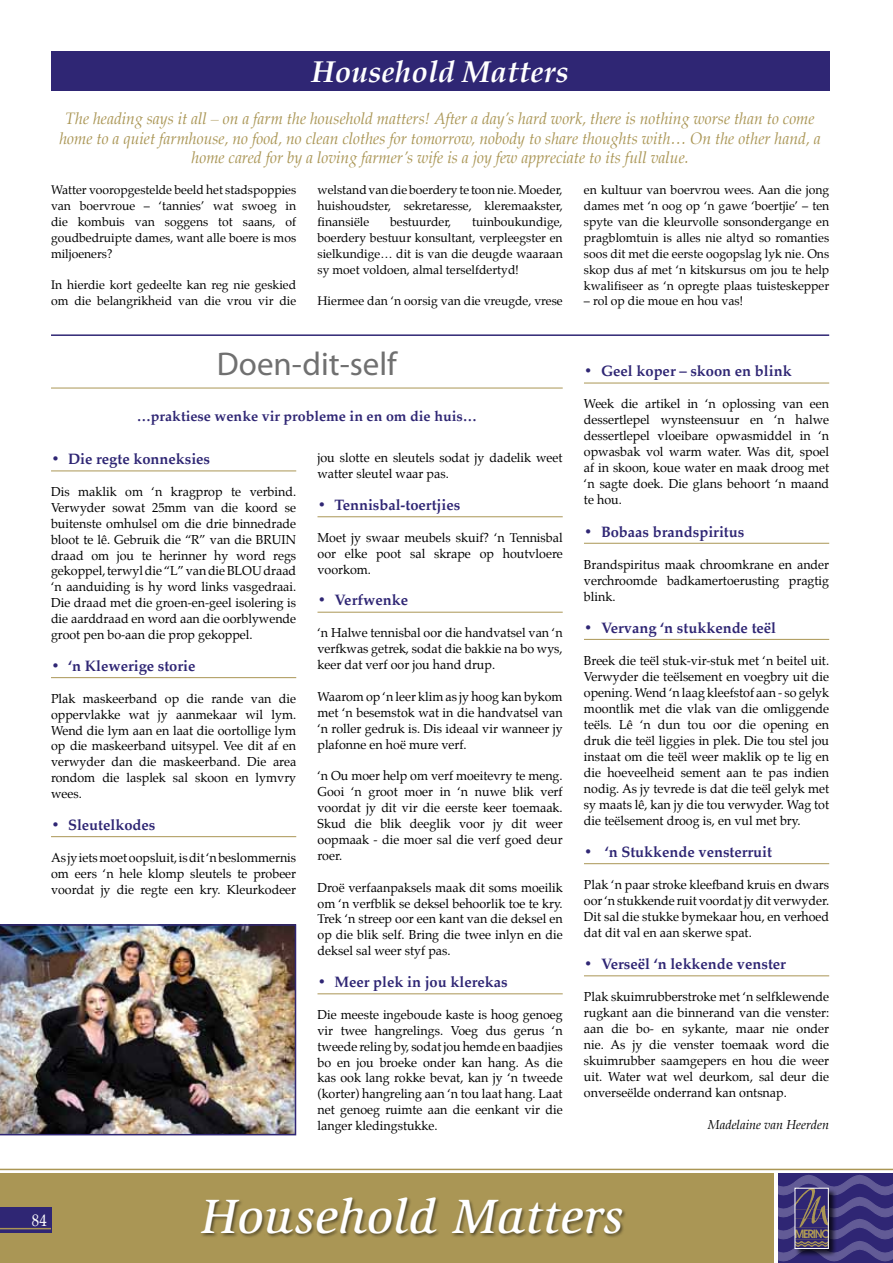
<style>
.page{position:relative;width:893px;height:1263px;background:#fff}
.page>*{position:absolute;margin:0;border:0;box-sizing:border-box;transform-origin:0 0}
.t1{font:italic 500 49.5px "Slimbach";letter-spacing:.02em;color:#fff}
.t2{font:33px "Myriad Pro";color:#707070}
.t3{font:italic 700 30px "Palatino";color:#fff}
.t4{font:16.5px "Palatino";color:#fff;scale:.9 1}
.t5{font:italic 16.2px/19.5px "Palatino";color:#aa9655;text-align:center}
.t6{font:700 15px "Palatino";color:#2f2674}
.t7{font:700 14.25px "Palatino";color:#2f2674}
.t8{font:12.75px/15.9px "Palatino";color:#000;text-align:justify}
.t9{font:italic 12.75px "Palatino";color:#000}
.t10{font:12.3px/15.9px "Palatino";color:#000;text-align:justify}
</style>
<div class="page">
<div style="left:778px;top:1174px;width:115px;height:89px;background:#2f2674"></div>
<div style="left:0;top:1174px;width:774px;height:89px;background:#aa9655"></div>
<div style="left:0;top:1208px;width:51px;height:25px;background:#2f2674"></div>
<hr style="left:0;top:1228px;width:51px;height:1px;background:#aa9655">
<hr style="left:0;top:1169px;width:893px;height:1px;background:#aa9655">
<svg style="left:778px;top:1175px;width:115px;height:86px"></svg>
<div style="left:795px;top:1188px;width:34px;height:61px;border:1px solid #fff"></div>
<div style="left:51px;top:51px;width:778px;height:39px;background:#2f2674"></div>
<hr style="left:51px;top:470px;width:245px;height:1px;background:#aa9655">
<hr style="left:51px;top:677px;width:245px;height:1px;background:#aa9655">
<hr style="left:51px;top:836px;width:245px;height:1px;background:#aa9655">
<hr style="left:317px;top:516px;width:246px;height:1px;background:#aa9655">
<hr style="left:317px;top:612px;width:246px;height:1px;background:#aa9655">
<hr style="left:317px;top:993px;width:246px;height:1px;background:#aa9655">
<hr style="left:584px;top:383px;width:245px;height:1px;background:#aa9655">
<hr style="left:584px;top:543px;width:245px;height:1px;background:#aa9655">
<hr style="left:584px;top:639px;width:245px;height:1px;background:#aa9655">
<hr style="left:584px;top:863px;width:245px;height:1px;background:#aa9655">
<hr style="left:584px;top:975px;width:245px;height:1px;background:#aa9655">
<hr style="left:51px;top:388px;width:512px;height:1px;background:#aa9655">
<hr style="left:51px;top:334px;width:778px;height:2px;background:#2f2674">
<img style="left:0;top:924px;width:296px;height:211px">
<div style="left:200px;top:1197px;width:427px;height:42px;background:#000;opacity:.5"></div>
<h3 class="t3" style="left:311px;top:48px;width:259px">Household Matters</h3>
<p class="t5" style="left:59px;top:109px;width:763px">The heading says it all – on a farm the household matters! After a day’s hard work, there is nothing worse than to come home to a quiet farmhouse, no food, no clean clothes for tomorrow, nobody to share thoughts with… On the other hand, a home cared for by a loving farmer’s wife is a joy few appreciate to its full value.</p>
<p class="t10" style="left:51px;top:182px;width:247px">Watter vooropgestelde beeld het stadspoppies van boervroue – ‘tannies’ wat swoeg in die kombuis van soggens tot saans, of goudbedruipte dames, want alle boere is mos miljoeners?</p>
<p class="t10" style="left:51px;top:277px;width:247px">In hierdie kort gedeelte kan reg nie geskied om die belangrikheid van die vrou vir die</p>
<p class="t10" style="left:317px;top:182px;width:247px">welstand van die boerdery te toon nie. Moeder, huishoudster, sekretaresse, kleremaakster, finansiële</p>
<p class="t10" style="left:317px;top:214px;width:247px;text-indent:155px">tuinboukundige, boerdery bestuur konsultant, verpleegster en sielkundige… dit is van die deugde waaraan sy moet voldoen, almal terselfdertyd!</p>
<p class="t10" style="left:317px;top:293px;width:247px">Hiermee dan ‘n oorsig van die vreugde, vrese</p>
<p class="t10" style="left:390px;top:214px;width:63px">bestuurder,</p>
<h2 class="t2" style="left:217px;top:343px;width:182px">Doen-dit-self</h2>
<p class="t7" style="left:137px;top:404px;width:342px">…praktiese wenke vir probleme in en om die huis…</p>
<p class="t6" style="left:51px;top:446px;width:161px">• Die regte konneksies</p>
<p class="t8" style="left:51px;top:484px;width:247px">Dis maklik om ‘n kragprop te verbind.<br>Verwyder sowat 25mm van die koord se buitenste omhulsel om die drie binnedrade bloot te lê. Gebruik die “R” van die BRUIN draad om jou te herinner hy word regs gekoppel, terwyl die “L” van die BLOU draad ‘n aanduiding is hy word links vasgedraai.<br>Die draad met die groen-en-geel isolering is die aarddraad en word aan die oorblywende groot pen bo-aan die prop gekoppel.</p>
<p class="t6" style="left:51px;top:653px;width:146px">• ‘n Klewerige storie</p>
<p class="t8" style="left:51px;top:690px;width:247px">Plak maskeerband op die rande van die oppervlakke wat jy aanmekaar wil lym.<br>Wend die lym aan en laat die oortollige lym op die maskeerband uitsypel. Vee dit af en verwyder dan die maskeerband. Die area rondom die lasplek sal skoon en lymvry wees.</p>
<p class="t6" style="left:51px;top:812px;width:106px">• Sleutelkodes</p>
<p class="t8" style="left:51px;top:849px;width:247px">As jy iets moet oopsluit, is dit ‘n beslommernis om eers ‘n hele klomp sleutels te probeer voordat jy die regte een kry. Kleurkodeer</p>
<p class="t8" style="left:317px;top:450px;width:247px">jou slotte en sleutels sodat jy dadelik weet watter sleutel waar pas.</p>
<p class="t6" style="left:317px;top:492px;width:144px">• Tennisbal-toertjies</p>
<p class="t8" style="left:317px;top:529px;width:247px">Moet jy swaar meubels skuif? ‘n Tennisbal oor elke poot sal skrape op houtvloere voorkom.</p>
<p class="t6" style="left:317px;top:587px;width:92px">• Verfwenke</p>
<p class="t8" style="left:317px;top:625px;width:247px">‘n Halwe tennisbal oor die handvatsel van ‘n verfkwas getrek, sodat die bakkie na bo wys, keer dat verf oor jou hand drup.</p>
<p class="t8" style="left:317px;top:688px;width:247px">Waarom op ‘n leer klim as jy hoog kan bykom met ‘n besemstok wat in die handvatsel van ‘n roller gedruk is. Dis ideaal vir wanneer jy plafonne en hoë mure verf.</p>
<p class="t8" style="left:317px;top:768px;width:247px">‘n Ou moer help om verf moeitevry te meng.<br>Gooi ‘n groot moer in ‘n nuwe blik verf voordat jy dit vir die eerste keer toemaak.<br>Skud die blik deeglik voor jy dit weer oopmaak - die moer sal die verf goed deur roer.</p>
<p class="t8" style="left:317px;top:879px;width:247px">Droë verfaanpaksels maak dit soms moeilik om ‘n verfblik se deksel behoorlik toe te kry.<br>Trek ‘n streep oor een kant van die deksel en op die blik self. Bring die twee inlyn en die deksel sal weer styf pas.</p>
<p class="t6" style="left:317px;top:969px;width:192px">• Meer plek in jou klerekas</p>
<p class="t8" style="left:317px;top:1006px;width:247px">Die meeste ingeboude kaste is hoog genoeg vir twee hangrelings. Voeg dus gerus ‘n tweede reling by, sodat jou hemde en baadjies bo en jou broeke onder kan hang. As die kas ook lang rokke bevat, kan jy ‘n tweede (korter) hangreling aan ‘n tou laat hang. Laat net genoeg ruimte aan die eenkant vir die langer kledingstukke.</p>
<p class="t10" style="left:584px;top:182px;width:247px">en kultuur van boervrou wees. Aan die jong dames met ‘n oog op ‘n gawe ‘boertjie’ – ten spyte van die kleurvolle sonsondergange en pragblomtuin is alles nie altyd so romanties soos dit met die eerste oogopslag lyk nie. Ons skop dus af met ‘n kitskursus om jou te help kwalifiseer as ‘n opregte plaas tuisteskepper</p>
<p class="t10" style="left:584px;top:293px;width:161px">– rol op die moue en hou vas!</p>
<p class="t6" style="left:584px;top:358px;width:209px">• Geel koper – skoon en blink</p>
<p class="t8" style="left:584px;top:396px;width:247px">Week die artikel in ‘n oplossing van een dessertlepel wynsteensuur en ‘n halwe dessertlepel vloeibare opwasmiddel in ‘n opwasbak vol warm water. Was dit, spoel af in skoon, koue water en maak droog met ‘n sagte doek. Die glans behoort ‘n maand te hou.</p>
<p class="t6" style="left:584px;top:519px;width:162px">• Bobaas brandspiritus</p>
<p class="t8" style="left:584px;top:556px;width:247px">Brandspiritus maak chroomkrane en ander verchroomde badkamertoerusting pragtig blink.</p>
<p class="t6" style="left:584px;top:615px;width:194px">• Vervang ‘n stukkende teël</p>
<p class="t8" style="left:584px;top:652px;width:247px">Breek die teël stuk-vir-stuk met ‘n beitel uit.<br>Verwyder die teëlsement en voegbry uit die opening. Wend ‘n laag kleefstof aan - so gelyk moontlik met die vlak van die omliggende teëls. Lê ‘n dun tou oor die opening en druk die teël liggies in plek. Die tou stel jou instaat om die teël weer maklik op te lig en die hoeveelheid sement aan te pas indien nodig. As jy tevrede is dat die teël gelyk met sy maats lê, kan jy die tou verwyder. Wag tot die teëlsement droog is, en vul met bry.</p>
<p class="t6" style="left:584px;top:839px;width:190px">• ‘n Stukkende vensterruit</p>
<p class="t8" style="left:584px;top:876px;width:247px">Plak ‘n paar stroke kleefband kruis en dwars oor ‘n stukkende ruit voordat jy dit verwyder.<br>Dit sal die stukke bymekaar hou, en verhoed dat dit val en aan skerwe spat.</p>
<p class="t6" style="left:584px;top:951px;width:203px">• Verseël ‘n lekkende venster</p>
<p class="t8" style="left:584px;top:989px;width:247px">Plak skuimrubberstroke met ‘n selfklewende rugkant aan die binnerand van die venster: aan die bo- en sykante, maar nie onder nie. As jy die venster toemaak word die skuimrubber saamgepers en hou die weer uit. Water wat wel deurkom, sal deur die onverseëlde onderrand kan ontsnap.</p>
<p class="t9" style="left:708px;top:1115px;width:123px">Madelaine van Heerden</p>
<p class="t4" style="left:32px;top:1206px;width:18px">84</p>
<h1 class="t1" style="left:202px;top:1188px;width:423px">Household Matters</h1>
</div>
